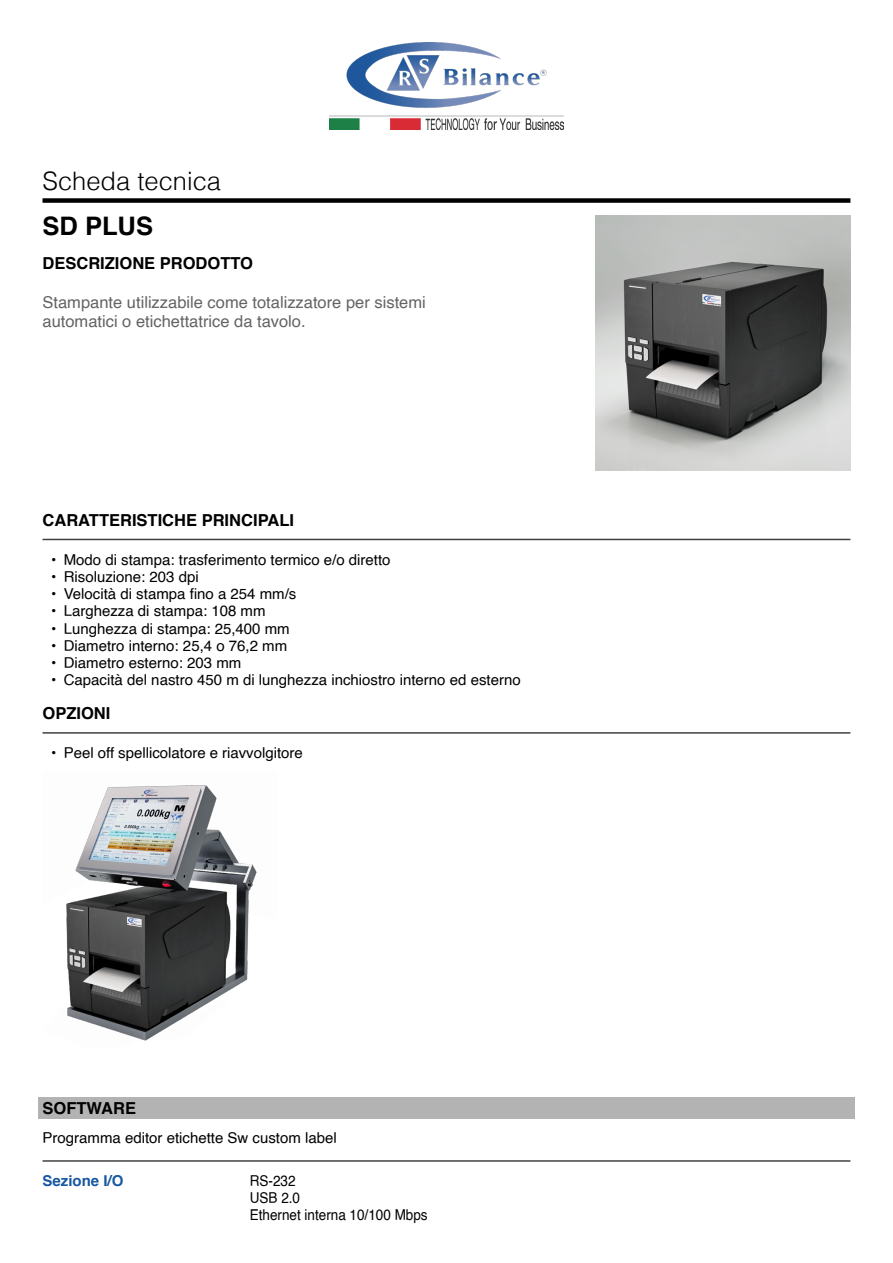
<style>
.page{position:relative;width:893px;height:1263px;background:#fff}
.page>*{position:absolute;margin:0;border:0;box-sizing:border-box;transform-origin:0 0}
.t1{font:300 25.5px "Helvetica";color:#000}
.t2{font:700 25.5px "Helvetica";color:#000}
.t3{font:16.5px/19.5px "Helvetica";color:#646363}
.t4{font:700 16.5px "Helvetica";color:#000}
.t5{font:15px "Helvetica";color:#000}
.t6{font:15px/17.2px "Helvetica";color:#000;scale:.9 1}
.t7{font:700 15px "Helvetica";color:#1758a2}
</style>
<div class="page">
<div style="left:43px;top:198px;width:807px;height:5px;background:#000"></div>
<hr style="left:43px;top:539px;width:807px;height:1px;background:#000">
<hr style="left:43px;top:732px;width:807px;height:2px;background:#000">
<img style="left:595px;top:216px;width:255px;height:255px">
<img style="left:66px;top:785px;width:191px;height:256px">
<div style="left:38px;top:1097px;width:817px;height:21px;background:#b3b3b3"></div>
<hr style="left:43px;top:1160px;width:807px;height:2px;background:#000">
<img style="left:330px;top:43px;width:233px;height:86px">
<h1 class="t1" style="left:43px;top:165px;width:180px">Scheda tecnica</h1>
<h1 class="t2" style="left:43px;top:205px;width:112px">SD PLUS</h1>
<p class="t4" style="left:43px;top:249px;width:212px">DESCRIZIONE PRODOTTO</p>
<p class="t3" style="left:43px;top:293px;width:385px">Stampante utilizzabile come totalizzatore per sistemi automatici o etichettatrice da tavolo.</p>
<p class="t4" style="left:43px;top:506px;width:253px">CARATTERISTICHE PRINCIPALI</p>
<p class="t5" style="left:51px;top:548px;width:341px">• Modo di stampa: trasferimento termico e/o diretto</p>
<p class="t5" style="left:51px;top:565px;width:149px">• Risoluzione: 203 dpi</p>
<p class="t5" style="left:51px;top:582px;width:247px">• Velocità di stampa fino a 254 mm/s</p>
<p class="t5" style="left:51px;top:599px;width:216px">• Larghezza di stampa: 108 mm</p>
<p class="t5" style="left:51px;top:617px;width:240px">• Lunghezza di stampa: 25,400 mm</p>
<p class="t5" style="left:51px;top:634px;width:238px">• Diametro interno: 25,4 o 76,2 mm</p>
<p class="t5" style="left:51px;top:651px;width:192px">• Diametro esterno: 203 mm</p>
<p class="t5" style="left:51px;top:668px;width:471px">• Capacità del nastro 450 m di lunghezza inchiostro interno ed esterno</p>
<p class="t4" style="left:43px;top:700px;width:69px">OPZIONI</p>
<p class="t5" style="left:51px;top:741px;width:253px">• Peel off spellicolatore e riavvolgitore</p>
<p class="t4" style="left:43px;top:1095px;width:95px">SOFTWARE</p>
<p class="t5" style="left:43px;top:1126px;width:296px">Programma editor etichette Sw custom label</p>
<p class="t7" style="left:43px;top:1168px;width:82px">Sezione I/O</p>
<p class="t6" style="left:250px;top:1172px;width:199px">RS-232<br>USB 2.0<br>Ethernet interna 10/100 Mbps</p>
</div>
